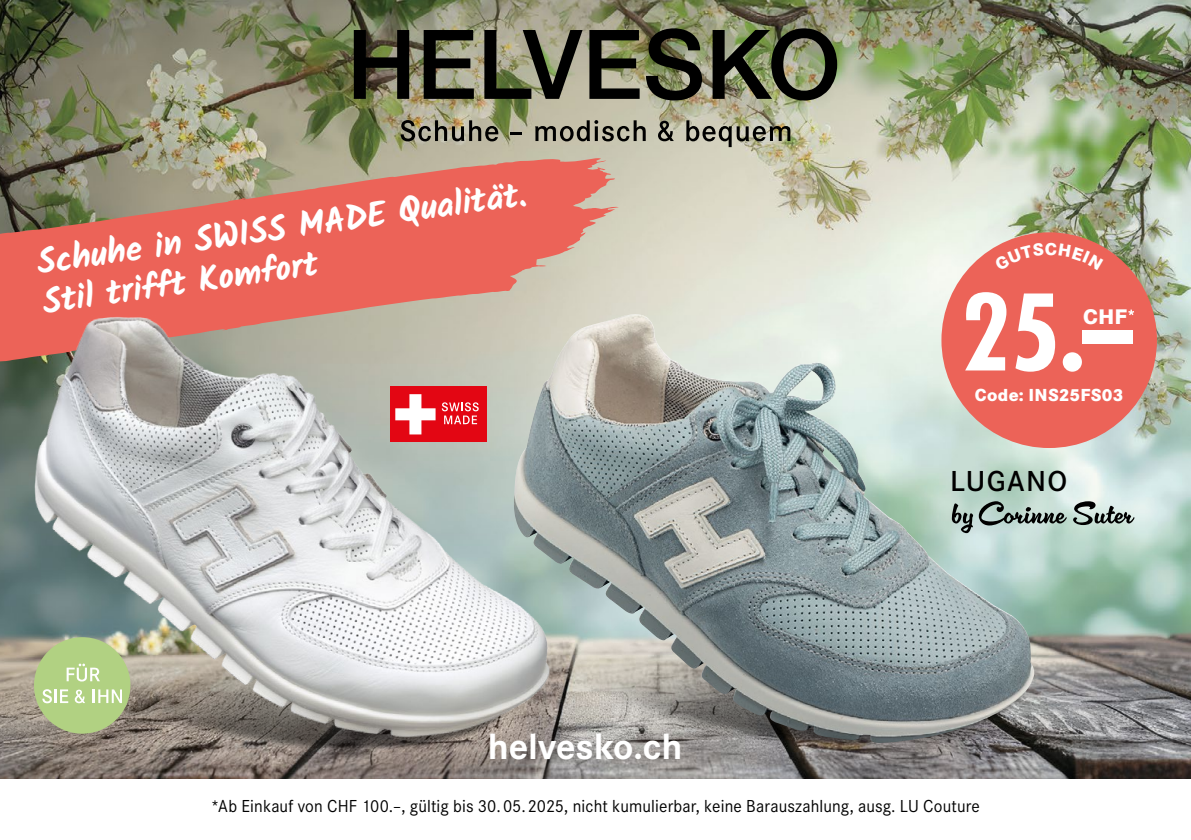
<style>
.page{position:relative;width:1191px;height:840px;background:#fff}
.page>*{position:absolute;margin:0;border:0;box-sizing:border-box;transform-origin:0 0}
.t1{font:700 condensed 102px "Futura Std";color:#fff}
.t2{font:700 37.8px "Corporate S";letter-spacing:-.005em;color:#fff}
.t3{font:700 35px/40px "Kalam";color:#fff}
.t4{font:600 30px "Corporate S Pro";letter-spacing:.045em;color:#000}
.t5{font:800 22px "Corporate S";color:#fff}
.t6{font:18px "Corporate S";letter-spacing:.005em;color:#000;scale:.96 1}
.t7{font:800 18px "Corporate S";letter-spacing:.015em;color:#fff}
</style>
<div class="page">
<img style="left:0;top:0;width:1191px;height:777px">
<svg style="left:0;top:158px;width:619px;height:212px;background:#d37667"></svg>
<img style="left:48px;top:754px;width:471px;height:14px">
<img style="left:17px;top:296px;width:554px;height:458px">
<img style="left:513px;top:742px;width:519px;height:20px">
<img style="left:512px;top:314px;width:522px;height:428px">
<svg style="left:951px;top:501px;width:115px;height:32px;background:#96a9a3"></svg>
<svg style="left:1073px;top:501px;width:61px;height:23px"></svg>
<div style="left:390px;top:386px;width:96px;height:56px;background:#e30613"></div>
<svg style="left:442px;top:402px;width:37px;height:22px"></svg>
<svg style="left:395px;top:394px;width:40px;height:40px"></svg>
<div style="left:941px;top:232px;width:216px;height:216px;background:#ec6358;border-radius:50%"></div>
<svg style="left:1128px;top:309px;width:6px;height:6px"></svg>
<svg style="left:354px;top:30px;width:55px;height:69px;background:#343325"></svg>
<svg style="left:424px;top:30px;width:50px;height:69px;background:#49493d"></svg>
<svg style="left:484px;top:30px;width:98px;height:69px;background:#636351"></svg>
<svg style="left:589px;top:30px;width:50px;height:69px;background:#494939"></svg>
<svg style="left:646px;top:28px;width:56px;height:72px;background:#464834"></svg>
<img style="left:712px;top:28px;width:125px;height:72px">
<svg style="left:400px;top:120px;width:98px;height:21px;background:#7b7664"></svg>
<svg style="left:510px;top:132px;width:12px;height:2px"></svg>
<svg style="left:535px;top:120px;width:110px;height:21px;background:#858273"></svg>
<svg style="left:658px;top:121px;width:16px;height:20px"></svg>
<svg style="left:686px;top:120px;width:104px;height:27px;background:#91907e"></svg>
<div style="left:34px;top:636px;width:96px;height:97px;background:#b1d182;border-radius:50%"></div>
<svg style="left:67px;top:663px;width:33px;height:18px"></svg>
<svg style="left:42px;top:689px;width:26px;height:14px"></svg>
<svg style="left:75px;top:689px;width:10px;height:13px"></svg>
<svg style="left:93px;top:689px;width:29px;height:13px"></svg>
<svg style="left:994px;top:242px;width:109px;height:6px"></svg>
<h3 class="t3" style="left:34px;top:242px;width:495px;rotate:-8deg">Schuhe in SWISS MADE Qualität.<br>Stil trifft Komfort</h3>
<h2 class="t2" style="left:488px;top:724px;width:196px">helvesko.ch</h2>
<h1 class="t1" style="left:961px;top:269px;width:174px">25.–</h1>
<p class="t5" style="left:1083px;top:304px;width:45px">CHF</p>
<p class="t7" style="left:975px;top:384px;width:150px">Code: INS25FS03</p>
<h3 class="t4" style="left:950px;top:459px;width:119px">LUGANO</h3>
<p class="t6" style="left:211px;top:795px;width:802px">*Ab Einkauf von CHF 100.–, gültig bis 30.05.2025, nicht kumulierbar, keine Barauszahlung, ausg. LU Couture</p>
</div>
